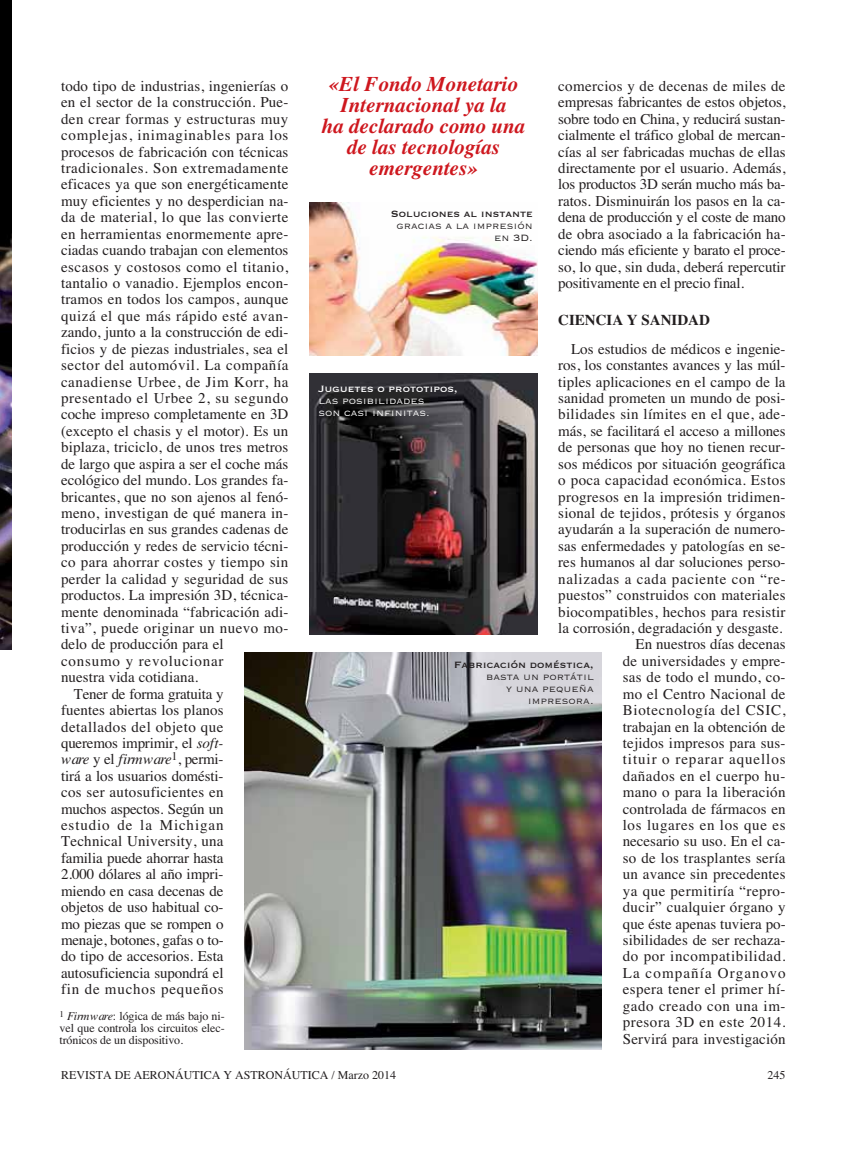
<style>
.page{position:relative;width:851px;height:1152px;background:#fff}
.page>*{position:absolute;margin:0;border:0;box-sizing:border-box;transform-origin:0 0}
.t1{font:italic 700 21px/21px "Times";color:#ce171e;text-align:center}
.t2{font:15px/16.4px "Times";letter-spacing:.01em;color:#231f20;text-align:justify}
.t3{font:15px "Times";letter-spacing:.035em;color:#231f20}
.t4{font:15px "Times";letter-spacing:-.015em;color:#231f20}
.t5{font:15px "Times";letter-spacing:.03em;color:#231f20}
.t6{font:15px "Times";letter-spacing:.04em;color:#231f20}
.t7{font:15px "Times";letter-spacing:-.01em;color:#231f20}
.t8{font:15px "Times";letter-spacing:.055em;color:#231f20}
.t9{font:15px "Times";letter-spacing:.05em;color:#231f20}
.t10{font:italic 15px "Times";letter-spacing:-.045em;color:#231f20}
.t11{font:15px "Times";letter-spacing:.06em;color:#231f20}
.t12{font:12px/12px "Times";letter-spacing:-.01em;color:#231f20;text-align:justify}
.t13{font:300 12px/12px "Copperplate";color:#231f20;text-align:right}
.t14{font:300 12px/12px "Copperplate";color:#fff}
.s1{font-style:italic}
.s2{font-style:normal}
.s3{font-weight:700}
.s4{font-weight:400}
</style>
<div class="page">
<img style="left:0;top:0;width:11px;height:650px">
<img style="left:244px;top:652px;width:357px;height:398px">
<img style="left:309px;top:374px;width:228px;height:261px">
<img style="left:309px;top:203px;width:228px;height:153px">
<p class="t2" style="left:61px;top:79px;width:229px">todo tipo de industrias, ingenierías o</p>
<p class="t2" style="left:61px;top:96px;width:229px">en el sector de la construcción. Pue-</p>
<p class="t2" style="left:61px;top:112px;width:229px">den crear formas y estructuras muy</p>
<p class="t9" style="left:61px;top:130px;width:229px">complejas, inimaginables para los</p>
<p class="t2" style="left:61px;top:145px;width:229px">procesos de fabricación con técnicas</p>
<p class="t3" style="left:61px;top:163px;width:229px">tradicionales. Son extremadamente</p>
<p class="t2" style="left:61px;top:178px;width:229px">eficaces ya que son energéticamente</p>
<p class="t2" style="left:61px;top:194px;width:229px">muy eficientes y no desperdician na-</p>
<p class="t5" style="left:61px;top:212px;width:229px">da de material, lo que las convierte</p>
<p class="t2" style="left:61px;top:227px;width:229px">en herramientas enormemente apre-</p>
<p class="t2" style="left:61px;top:243px;width:229px">ciadas cuando trabajan con elementos</p>
<p class="t3" style="left:61px;top:261px;width:229px">escasos y costosos como el titanio,</p>
<p class="t2" style="left:61px;top:276px;width:229px">tantalio o vanadio. Ejemplos encon-</p>
<p class="t2" style="left:61px;top:293px;width:229px">tramos en todos los campos, aunque</p>
<p class="t3" style="left:61px;top:310px;width:229px">quizá el que más rápido esté avan-</p>
<p class="t2" style="left:61px;top:326px;width:229px">zando, junto a la construcción de edi-</p>
<p class="t2" style="left:61px;top:342px;width:229px">ficios y de piezas industriales, sea el</p>
<p class="t3" style="left:61px;top:360px;width:229px">sector del automóvil. La compañía</p>
<p class="t6" style="left:61px;top:376px;width:229px">canadiense Urbee, de Jim Korr, ha</p>
<p class="t6" style="left:61px;top:393px;width:229px">presentado el Urbee 2, su segundo</p>
<p class="t2" style="left:61px;top:408px;width:229px">coche impreso completamente en 3D</p>
<p class="t2" style="left:61px;top:424px;width:229px">(excepto el chasis y el motor). Es un</p>
<p class="t2" style="left:61px;top:440px;width:229px">biplaza, triciclo, de unos tres metros</p>
<p class="t2" style="left:61px;top:457px;width:229px">de largo que aspira a ser el coche más</p>
<p class="t2" style="left:61px;top:473px;width:229px">ecológico del mundo. Los grandes fa-</p>
<p class="t2" style="left:61px;top:490px;width:229px">bricantes, que no son ajenos al fenó-</p>
<p class="t2" style="left:61px;top:506px;width:229px">meno, investigan de qué manera in-</p>
<p class="t2" style="left:61px;top:523px;width:229px">troducirlas en sus grandes cadenas de</p>
<p class="t2" style="left:61px;top:539px;width:229px">producción y redes de servicio técni-</p>
<p class="t5" style="left:61px;top:557px;width:229px">co para ahorrar costes y tiempo sin</p>
<p class="t2" style="left:61px;top:572px;width:229px">perder la calidad y seguridad de sus</p>
<p class="t2" style="left:61px;top:588px;width:229px">productos. La impresión 3D, técnica-</p>
<p class="t2" style="left:61px;top:605px;width:229px">mente denominada “fabricación adi-</p>
<p class="t2" style="left:61px;top:621px;width:229px">tiva”, puede originar un nuevo mo-</p>
<p class="t2" style="left:61px;top:638px;width:164px">delo de producción para el</p>
<p class="t8" style="left:61px;top:655px;width:164px">consumo y revolucionar</p>
<p class="t2" style="left:61px;top:670px;width:139px">nuestra vida cotidiana.</p>
<p class="t4" style="left:74px;top:688px;width:151px">Tener de forma gratuita y</p>
<p class="t2" style="left:61px;top:703px;width:164px">fuentes abiertas los planos</p>
<p class="t3" style="left:61px;top:721px;width:164px">detallados del objeto que</p>
<p class="t4" style="left:61px;top:737px;width:164px">queremos imprimir, el <span class="s1">soft-</span></p>
<p class="t10" style="left:61px;top:754px;width:164px">ware <span class="s2">y el</span> firmware<sup>1</sup><span class="s2">, permi-</span></p>
<p class="t2" style="left:61px;top:769px;width:164px">tirá a los usuarios domésti-</p>
<p class="t2" style="left:61px;top:785px;width:164px">cos ser autosuficientes en</p>
<p class="t4" style="left:61px;top:803px;width:164px">muchos aspectos. Según un</p>
<p class="t11" style="left:61px;top:820px;width:164px">estudio de la Michigan</p>
<p class="t2" style="left:61px;top:835px;width:164px">Technical University, una</p>
<p class="t7" style="left:61px;top:852px;width:164px">familia puede ahorrar hasta</p>
<p class="t2" style="left:61px;top:868px;width:164px">2.000 dólares al año impri-</p>
<p class="t2" style="left:61px;top:884px;width:164px">miendo en casa decenas de</p>
<p class="t2" style="left:61px;top:900px;width:164px">objetos de uso habitual co-</p>
<p class="t4" style="left:61px;top:918px;width:164px">mo piezas que se rompen o</p>
<p class="t4" style="left:61px;top:935px;width:164px">menaje, botones, gafas o to-</p>
<p class="t2" style="left:61px;top:950px;width:164px">do tipo de accesorios. Esta</p>
<p class="t7" style="left:61px;top:967px;width:164px">autosuficiencia supondrá el</p>
<p class="t8" style="left:61px;top:984px;width:164px">fin de muchos pequeños</p>
<p class="t12" style="left:60px;top:1011px;width:167px"><sup>1</sup> <span class="s1">Firmware</span>: lógica de más bajo ni&shy;vel que controla los circuitos elec&shy;trónicos de un dispositivo.</p>
<p class="t1" style="left:321px;top:75px;width:205px">«El Fondo Monetario<br>Internacional ya la<br>ha declarado como una de las tecnologías emergentes»</p>
<p class="t2" style="left:558px;top:79px;width:229px">comercios y de decenas de miles de empresas fabricantes de estos objetos, sobre todo en China, y reducirá sustan&shy;cialmente el tráfico global de mercan&shy;cías al ser fabricadas muchas de ellas directamente por el usuario. Además, los productos 3D serán mucho más ba&shy;ratos. Disminuirán los pasos en la ca&shy;dena de producción y el coste de mano de obra asociado a la fabricación ha&shy;ciendo más eficiente y barato el proce&shy;so, lo que, sin duda, deberá repercutir positivamente en el precio final.</p>
<p class="t2" style="left:571px;top:308px;width:216px;line-height:28.3px;text-indent:-13px"><span class="s3">CIENCIA Y SANIDAD<br></span>Los estudios de médicos e ingenie-</p>
<p class="t2" style="left:558px;top:358px;width:229px;text-align:right">ros, los constantes avances y las múl&shy;tiples aplicaciones en el campo de la sanidad prometen un mundo de posi&shy;bilidades sin límites en el que, ade&shy;más, se facilitará el acceso a millones de personas que hoy no tienen recur&shy;sos médicos por situación geográfica o poca capacidad económica. Estos progresos en la impresión tridimen&shy;sional de tejidos, prótesis y órganos ayudarán a la superación de numero&shy;sas enfermedades y patologías en se&shy;res humanos al dar soluciones perso&shy;nalizadas a cada paciente con “re&shy;puestos” construidos con materiales biocompatibles, hechos para resistir la corrosión, degradación y desgaste.<br>En nuestros días decenas<br>de universidades y empre-<br>sas de todo el mundo, co-<br>mo el Centro Nacional de<br>Biotecnología del CSIC,<br>trabajan en la obtención de<br>tejidos impresos para sus-<br>tituir o reparar aquellos<br>dañados en el cuerpo hu-<br>mano o para la liberación controlada de fármacos en<br>los lugares en los que es<br>necesario su uso. En el ca-<br>so de los trasplantes sería<br>un avance sin precedentes<br>ya que permitiría “repro-<br>ducir” cualquier órgano y<br>que éste apenas tuviera po&shy;sibilidades de ser rechaza-<br>do por incompatibilidad.<br>La compañía Organovo<br>espera tener el primer hí-<br>gado creado con una im-<br>presora 3D en este 2014.<br>Servirá para investigación</p>
<p class="t13" style="left:391px;top:207px;width:144px"><span class="s4">Soluciones al instante </span>gracias a la impresión en 3D.</p>
<p class="t14" style="left:318px;top:382px;width:141px"><span class="s4">Juguetes o prototipos, </span>las posibilidades<br>son casi infinitas.</p>
<p class="t13" style="left:454px;top:658px;width:141px"><span class="s4">Fabricación doméstica, </span>basta un portátil<br>y una pequeña impresora.</p>
<p class="t12" style="left:61px;top:1070px;width:336px">REVISTA DE AERONÁUTICA Y ASTRONÁUTICA / Marzo 2014</p>
<p class="t12" style="left:767px;top:1070px;width:20px">245</p>
</div>
